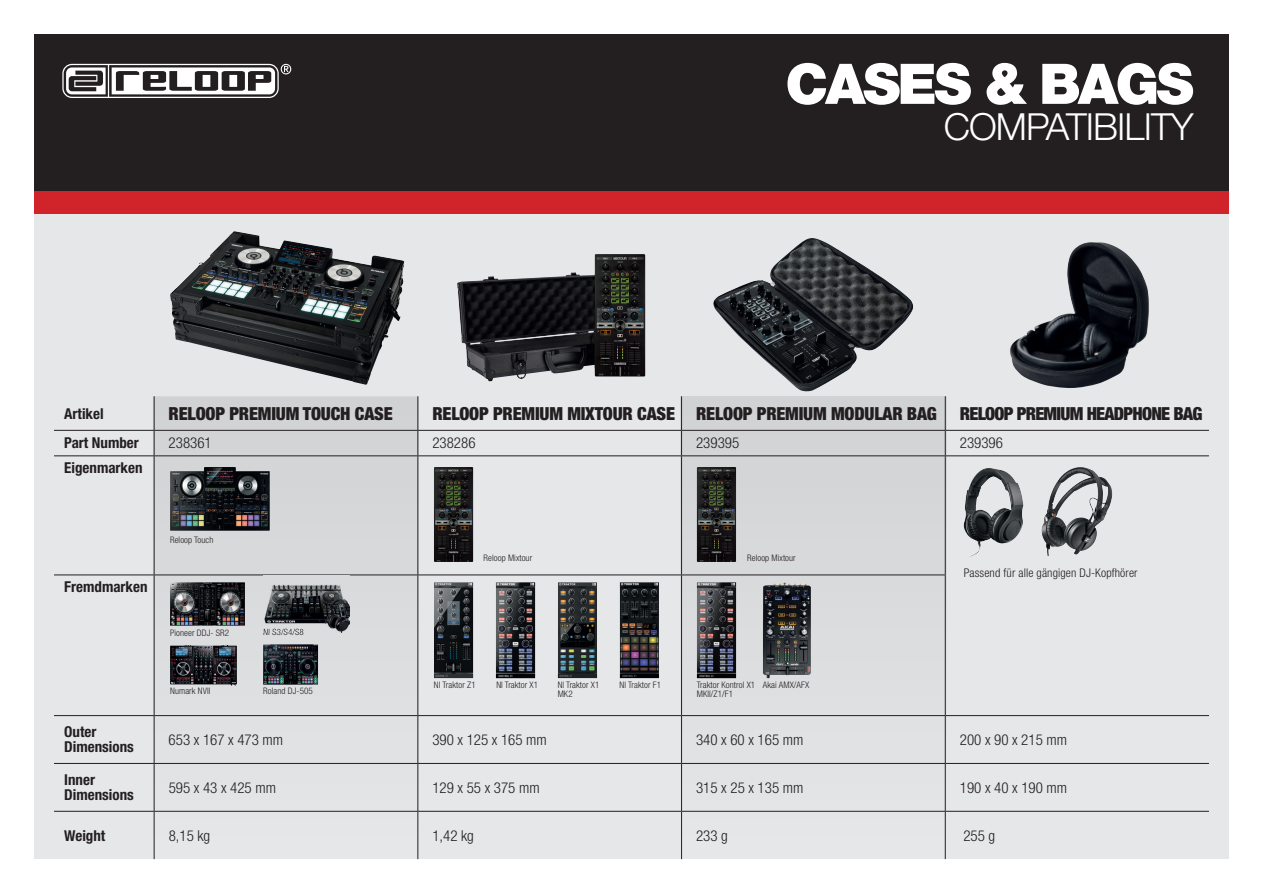
<style>
.page{position:relative;width:1263px;height:893px;background:#fff}
.page>*{position:absolute;margin:0;border:0;box-sizing:border-box;transform-origin:0 0}
.t1{font:900 56.1px "Helvetica Neue LT Std";letter-spacing:-.05em;color:#fff}
.t2{font:300 37.35px "Helvetica Neue LT Std";letter-spacing:-.025em;color:#fff}
.t3{font:900 condensed 18px "Helvetica Neue LT Std";letter-spacing:-.01em;color:#231f20}
.t4{font:900 condensed 18px "Helvetica Neue LT Std";letter-spacing:-.04em;color:#231f20}
.t5{font:300 condensed 15px "Helvetica Neue LT Std";color:#231f20}
.t6{font:700 condensed 15px/15px "Helvetica Neue LT Std";color:#231f20}
.t7{font:300 condensed 12px "Helvetica Neue LT Std";letter-spacing:.01em;color:#231f20}
.t8{font:300 condensed 9px/9px "Helvetica Neue LT Std";letter-spacing:.01em;color:#231f20}
</style>
<div class="page">
<div style="left:34px;top:34px;width:1195px;height:157px;background:#231f20"></div>
<div style="left:34px;top:191px;width:1195px;height:24px;background:#d1232a"></div>
<div style="left:34px;top:215px;width:1195px;height:644px;background:#e6e7e9"></div>
<svg style="left:62px;top:64px;width:229px;height:34px"></svg>
<svg style="left:153px;top:396px;width:266px;height:463px"></svg>
<div style="left:680px;top:396px;width:266px;height:463px;background:#dcdddf"></div>
<img style="left:457px;top:254px;width:188px;height:127px">
<img style="left:170px;top:231px;width:234px;height:154px">
<img style="left:713px;top:238px;width:200px;height:154px">
<img style="left:1010px;top:242px;width:139px;height:146px">
<hr style="left:154px;top:396px;width:1px;height:34px;background:#231f20">
<hr style="left:417px;top:396px;width:1px;height:34px;background:#231f20">
<hr style="left:681px;top:396px;width:1px;height:34px;background:#231f20">
<hr style="left:945px;top:396px;width:1px;height:34px;background:#231f20">
<svg style="left:154px;top:431px;width:1px;height:24px"></svg>
<svg style="left:417px;top:431px;width:1px;height:24px"></svg>
<svg style="left:681px;top:431px;width:1px;height:24px"></svg>
<svg style="left:945px;top:431px;width:1px;height:24px"></svg>
<hr style="left:154px;top:456px;width:1px;height:119px;background:#231f20">
<hr style="left:417px;top:456px;width:1px;height:119px;background:#231f20">
<hr style="left:681px;top:456px;width:1px;height:119px;background:#231f20">
<hr style="left:945px;top:456px;width:1px;height:119px;background:#231f20">
<hr style="left:154px;top:575px;width:1px;height:140px;background:#231f20">
<hr style="left:417px;top:575px;width:1px;height:140px;background:#231f20">
<hr style="left:681px;top:575px;width:1px;height:140px;background:#231f20">
<hr style="left:945px;top:575px;width:1px;height:140px;background:#231f20">
<hr style="left:154px;top:716px;width:1px;height:47px;background:#231f20">
<hr style="left:417px;top:716px;width:1px;height:47px;background:#231f20">
<hr style="left:681px;top:716px;width:1px;height:47px;background:#231f20">
<hr style="left:945px;top:716px;width:1px;height:47px;background:#231f20">
<hr style="left:154px;top:764px;width:1px;height:47px;background:#231f20">
<hr style="left:417px;top:764px;width:1px;height:47px;background:#231f20">
<hr style="left:681px;top:764px;width:1px;height:47px;background:#231f20">
<hr style="left:945px;top:764px;width:1px;height:47px;background:#231f20">
<hr style="left:154px;top:812px;width:1px;height:47px;background:#231f20">
<hr style="left:417px;top:812px;width:1px;height:47px;background:#231f20">
<hr style="left:681px;top:812px;width:1px;height:47px;background:#231f20">
<hr style="left:945px;top:812px;width:1px;height:47px;background:#231f20">
<hr style="left:54px;top:430px;width:100px;height:1px;background:#231f20">
<hr style="left:154px;top:430px;width:264px;height:1px;background:#231f20">
<hr style="left:418px;top:430px;width:263px;height:1px;background:#231f20">
<hr style="left:681px;top:430px;width:264px;height:1px;background:#231f20">
<hr style="left:945px;top:430px;width:264px;height:1px;background:#231f20">
<hr style="left:54px;top:455px;width:100px;height:1px;background:#231f20">
<hr style="left:154px;top:455px;width:264px;height:1px;background:#231f20">
<hr style="left:418px;top:455px;width:263px;height:1px;background:#231f20">
<hr style="left:681px;top:455px;width:264px;height:1px;background:#231f20">
<hr style="left:945px;top:455px;width:264px;height:1px;background:#231f20">
<hr style="left:54px;top:575px;width:100px;height:1px;background:#231f20">
<hr style="left:154px;top:575px;width:264px;height:1px;background:#231f20">
<hr style="left:418px;top:575px;width:263px;height:1px;background:#231f20">
<hr style="left:681px;top:575px;width:265px;height:1px;background:#231f20">
<hr style="left:54px;top:715px;width:100px;height:1px;background:#231f20">
<hr style="left:154px;top:715px;width:264px;height:1px;background:#231f20">
<hr style="left:418px;top:715px;width:263px;height:1px;background:#231f20">
<hr style="left:681px;top:715px;width:264px;height:1px;background:#231f20">
<hr style="left:945px;top:715px;width:264px;height:1px;background:#231f20">
<hr style="left:54px;top:763px;width:100px;height:1px;background:#231f20">
<hr style="left:154px;top:763px;width:264px;height:1px;background:#231f20">
<hr style="left:418px;top:763px;width:263px;height:1px;background:#231f20">
<hr style="left:681px;top:763px;width:264px;height:1px;background:#231f20">
<hr style="left:945px;top:763px;width:264px;height:1px;background:#231f20">
<hr style="left:54px;top:811px;width:100px;height:1px;background:#231f20">
<hr style="left:154px;top:811px;width:264px;height:1px;background:#231f20">
<hr style="left:418px;top:811px;width:263px;height:1px;background:#231f20">
<hr style="left:681px;top:811px;width:264px;height:1px;background:#231f20">
<hr style="left:945px;top:811px;width:264px;height:1px;background:#231f20">
<img style="left:170px;top:467px;width:100px;height:64px">
<img style="left:697px;top:467px;width:39px;height:95px">
<img style="left:434px;top:467px;width:39px;height:95px">
<img style="left:964px;top:468px;width:59px;height:88px">
<img style="left:1041px;top:467px;width:71px;height:89px">
<img style="left:697px;top:582px;width:39px;height:96px">
<img style="left:763px;top:582px;width:48px;height:96px">
<img style="left:263px;top:576px;width:86px;height:56px">
<img style="left:264px;top:629px;width:39px;height:3px">
<img style="left:170px;top:582px;width:75px;height:44px">
<img style="left:170px;top:644px;width:67px;height:42px">
<img style="left:263px;top:644px;width:55px;height:41px">
<img style="left:434px;top:582px;width:39px;height:96px">
<img style="left:496px;top:582px;width:39px;height:96px">
<img style="left:620px;top:582px;width:39px;height:96px">
<img style="left:558px;top:582px;width:39px;height:96px">
<h1 class="t1" style="left:785px;top:50px;width:410px">CASES &amp; BAGS</h1>
<h2 class="t2" style="left:944px;top:104px;width:251px">COMPATIBILITY</h2>
<h3 class="t6" style="left:64px;top:406px;width:41px">Artikel</h3>
<h3 class="t3" style="left:169px;top:402px;width:226px">RELOOP PREMIUM TOUCH CASE</h3>
<h3 class="t3" style="left:432px;top:402px;width:506px">RELOOP PREMIUM MIXTOUR CASE RELOOP PREMIUM MODULAR BAG</h3>
<h3 class="t4" style="left:960px;top:402px;width:244px">RELOOP PREMIUM HEADPHONE BAG</h3>
<h3 class="t6" style="left:64px;top:435px;width:76px">Part Number</h3>
<h3 class="t5" style="left:169px;top:435px;width:45px">238361</h3>
<h3 class="t5" style="left:432px;top:435px;width:45px">238286</h3>
<h3 class="t5" style="left:696px;top:435px;width:45px">239395</h3>
<h3 class="t5" style="left:960px;top:435px;width:45px">239396</h3>
<h3 class="t6" style="left:64px;top:459px;width:80px">Eigenmarken</h3>
<h3 class="t6" style="left:64px;top:579px;width:85px">Fremdmarken</h3>
<p class="t8" style="left:170px;top:535px;width:45px">Reloop Touch</p>
<p class="t8" style="left:170px;top:628px;width:61px">Pioneer DDJ- SR2</p>
<p class="t8" style="left:263px;top:627px;width:42px">NI S3/S4/S8</p>
<p class="t8" style="left:170px;top:686px;width:42px">Numark NVII</p>
<p class="t8" style="left:263px;top:686px;width:51px">Roland DJ-505</p>
<p class="t8" style="left:484px;top:553px;width:50px">Reloop Mixtour</p>
<p class="t8" style="left:747px;top:553px;width:50px">Reloop Mixtour</p>
<p class="t8" style="left:434px;top:680px;width:43px">NI Traktor Z1</p>
<p class="t8" style="left:496px;top:680px;width:43px">NI Traktor X1</p>
<p class="t8" style="left:558px;top:680px;width:43px">NI Traktor X1<br>MK2</p>
<p class="t8" style="left:620px;top:680px;width:43px">NI Traktor F1</p>
<p class="t8" style="left:697px;top:680px;width:60px">Traktor Kontrol X1<br>MKII/Z1/F1</p>
<p class="t8" style="left:763px;top:680px;width:48px">Akai AMX/AFX</p>
<h3 class="t7" style="left:964px;top:566px;width:175px">Passend für alle gängigen DJ-Kopfhörer</h3>
<h3 class="t6" style="left:64px;top:724px;width:71px">Outer<br>Dimensions</h3>
<h3 class="t5" style="left:169px;top:731px;width:116px">653 x 167 x 473 mm</h3>
<h3 class="t5" style="left:432px;top:731px;width:116px">390 x 125 x 165 mm</h3>
<h3 class="t5" style="left:696px;top:731px;width:109px">340 x 60 x 165 mm</h3>
<h3 class="t5" style="left:960px;top:731px;width:109px">200 x 90 x 215 mm</h3>
<h3 class="t6" style="left:64px;top:772px;width:71px">Inner<br>Dimensions</h3>
<h3 class="t5" style="left:169px;top:779px;width:109px">595 x 43 x 425 mm</h3>
<h3 class="t5" style="left:432px;top:779px;width:109px">129 x 55 x 375 mm</h3>
<h3 class="t5" style="left:696px;top:779px;width:109px">315 x 25 x 135 mm</h3>
<h3 class="t5" style="left:960px;top:779px;width:109px">190 x 40 x 190 mm</h3>
<h3 class="t6" style="left:64px;top:827px;width:43px">Weight</h3>
<h3 class="t5" style="left:169px;top:827px;width:43px">8,15 kg</h3>
<h3 class="t5" style="left:432px;top:827px;width:43px">1,42 kg</h3>
<h3 class="t5" style="left:696px;top:827px;width:33px">233 g</h3>
<h3 class="t5" style="left:963px;top:827px;width:33px">255 g</h3>
</div>
